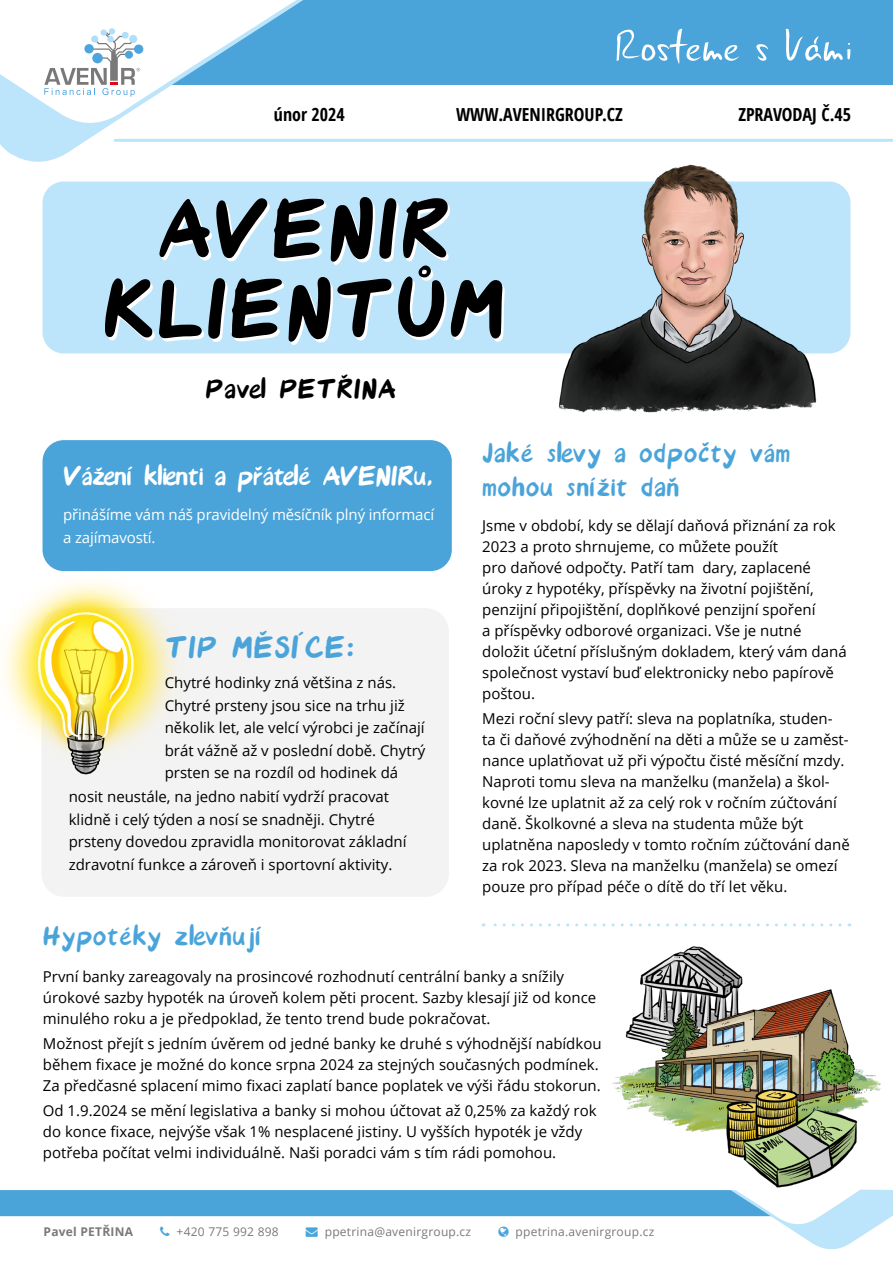
<style>
.page{position:relative;width:893px;height:1263px;background:#fff}
.page>*{position:absolute;margin:0;border:0;box-sizing:border-box;transform-origin:0 0}
.t1{font:108.6px/79.9px "Avenir Font";color:#000;text-align:center}
.t2{font:40.35px "Avenir Font";color:#4aa4da}
.t3{font:36px/34.5px "Avenir Font";color:#4aa4da}
.t4{font:36px "Avenir Font";letter-spacing:-.03em;color:#fff}
.t5{font:36px "Avenir Font";color:#000}
.t6{font:700 condensed 18px "Open Sans";color:#000}
.t7{font:15px/21px "Open Sans";color:#000}
.t8{font:15px/22.5px "Open Sans";letter-spacing:-.01em;color:#fff}
.t9{font:12px "Open Sans";letter-spacing:.02em;color:#797979}
.t10{font:700 12px "Open Sans";letter-spacing:.02em;color:#797979}
.s1{color:#49a5db}
</style>
<div class="page">
<div style="left:22px;top:0;width:871px;height:85px;background:#4aa4da"></div>
<svg style="left:0;top:0;width:328px;height:162px"></svg>
<svg style="left:617px;top:29px;width:123px;height:35px"></svg>
<svg style="left:756px;top:44px;width:12px;height:17px"></svg>
<svg style="left:786px;top:29px;width:64px;height:32px"></svg>
<hr style="left:115px;top:139px;width:778px;height:3px;background:#bce4fa">
<div style="left:43px;top:182px;width:807px;height:171px;background:#bce4fa;border-radius:21px"></div>
<svg style="left:0;top:0;width:302px;height:129px"></svg>
<img style="left:640px;top:946px;width:103px;height:38px">
<svg style="left:483px;top:923px;width:357px;height:3px"></svg>
<div style="left:41px;top:608px;width:408px;height:289px;background:#f3f3f3;border-radius:23px"></div>
<img style="left:3px;top:558px;width:209px;height:217px">
<div style="left:43px;top:440px;width:409px;height:131px;background:#4aa4da;border-radius:21px"></div>
<img style="left:612px;top:984px;width:270px;height:148px">
<img style="left:724px;top:1084px;width:134px;height:104px">
<img style="left:557px;top:164px;width:260px;height:249px">
<svg style="left:0;top:1189px;width:893px;height:61px"></svg>
<p class="t6" style="left:274px;top:101px;width:72px">únor 2024</p>
<p class="t6" style="left:456px;top:101px;width:168px">WWW.AVENIRGROUP.CZ</p>
<p class="t6" style="left:738px;top:101px;width:114px">ZPRAVODAJ Č.45</p>
<h1 class="t1" style="left:102px;top:192px;width:405px">AVENIR<br>KLIENTŮM</h1>
<h3 class="t5" style="left:205px;top:374px;width:193px">Pavel PETŘINA</h3>
<h3 class="t4" style="left:63px;top:461px;width:372px">Vážení klienti a přátelé AVENIRu,</h3>
<p class="t8" style="left:63px;top:503px;width:372px">přinášíme vám náš pravidelný měsíčník plný informací a zajímavostí.</p>
<h2 class="t2" style="left:165px;top:630px;width:192px">TIP MĚSÍCE:</h2>
<p class="t7" style="left:165px;top:672px;width:233px">Chytré hodinky zná většina z nás.</p>
<p class="t7" style="left:165px;top:694px;width:242px">Chytré prsteny jsou sice na trhu již</p>
<p class="t7" style="left:165px;top:717px;width:261px">několik let, ale velcí výrobci je začínají</p>
<p class="t7" style="left:165px;top:739px;width:262px">brát vážně až v poslední době. Chytrý</p>
<p class="t7" style="left:165px;top:762px;width:235px">prsten se na rozdíl od hodinek dá</p>
<p class="t7" style="left:69px;top:786px;width:322px">nosit neustále, na jedno nabití vydrží pracovat</p>
<p class="t7" style="left:69px;top:808px;width:308px">klidně i celý týden a nosí se snadněji. Chytré</p>
<p class="t7" style="left:69px;top:831px;width:339px">prsteny dovedou zpravidla monitorovat základní</p>
<p class="t7" style="left:69px;top:853px;width:325px">zdravotní funkce a zároveň i sportovní aktivity.</p>
<h3 class="t3" style="left:43px;top:919px;width:221px">Hypotéky zlevňují</h3>
<h3 class="t3" style="left:482px;top:436px;width:310px">Jaké slevy a odpočty vám mohou snížit daň</h3>
<p class="t7" style="left:482px;top:515px;width:366px">Jsme v období, kdy se dělají daňová přiznání za rok 2023 a proto shrnujeme, co můžete použít<br>pro daňové odpočty. Patří tam dary, zaplacené úroky z hypotéky, příspěvky na životní pojištění, penzijní připojištění, doplňkové penzijní spoření<br>a příspěvky odborové organizaci. Vše je nutné doložit účetní příslušným dokladem, který vám daná společnost vystaví buď elektronicky nebo papírově poštou.</p>
<p class="t7" style="left:482px;top:708px;width:369px">Mezi roční slevy patří: sleva na poplatníka, studen&shy;ta či daňové zvýhodnění na děti a může se u zaměst&shy;nance uplatňovat už při výpočtu čisté měsíční mzdy.<br>Naproti tomu sleva na manželku (manžela) a škol&shy;kovné lze uplatnit až za celý rok v ročním zúčtování daně. Školkovné a sleva na studenta může být uplatněna naposledy v tomto ročním zúčtování daně za rok 2023. Sleva na manželku (manžela) se omezí pouze pro případ péče o dítě do tří let věku.</p>
<p class="t7" style="left:43px;top:965px;width:555px">První banky zareagovaly na prosincové rozhodnutí centrální banky a snížily úrokové sazby hypoték na úroveň kolem pěti procent. Sazby klesají již od konce minulého roku a je předpoklad, že tento trend bude pokračovat.</p>
<p class="t7" style="left:43px;top:1032px;width:560px">Možnost přejít s jedním úvěrem od jedné banky ke druhé s výhodnější nabídkou během fixace je možné do konce srpna 2024 za stejných současných podmínek.<br>Za předčasné splacení mimo fixaci zaplatí bance poplatek ve výši řádu stokorun.</p>
<p class="t7" style="left:43px;top:1100px;width:555px">Od 1.9.2024 se mění legislativa a banky si mohou účtovat až 0,25% za každý rok do konce fixace, nejvýše však 1% nesplacené jistiny. U vyšších hypoték je vždy potřeba počítat velmi individuálně. Naši poradci vám s tím rádi pomohou.</p>
<p class="t10" style="left:44px;top:1223px;width:91px">Pavel PETŘINA</p>
<p class="t9" style="left:177px;top:1223px;width:104px">+420 775 992 898</p>
<p class="t9" style="left:306px;top:1223px;width:167px"><span class="s1">→</span> ppetrina@avenirgroup.cz</p>
<p class="t9" style="left:515px;top:1223px;width:140px">ppetrina.avenirgroup.cz</p>
</div>
